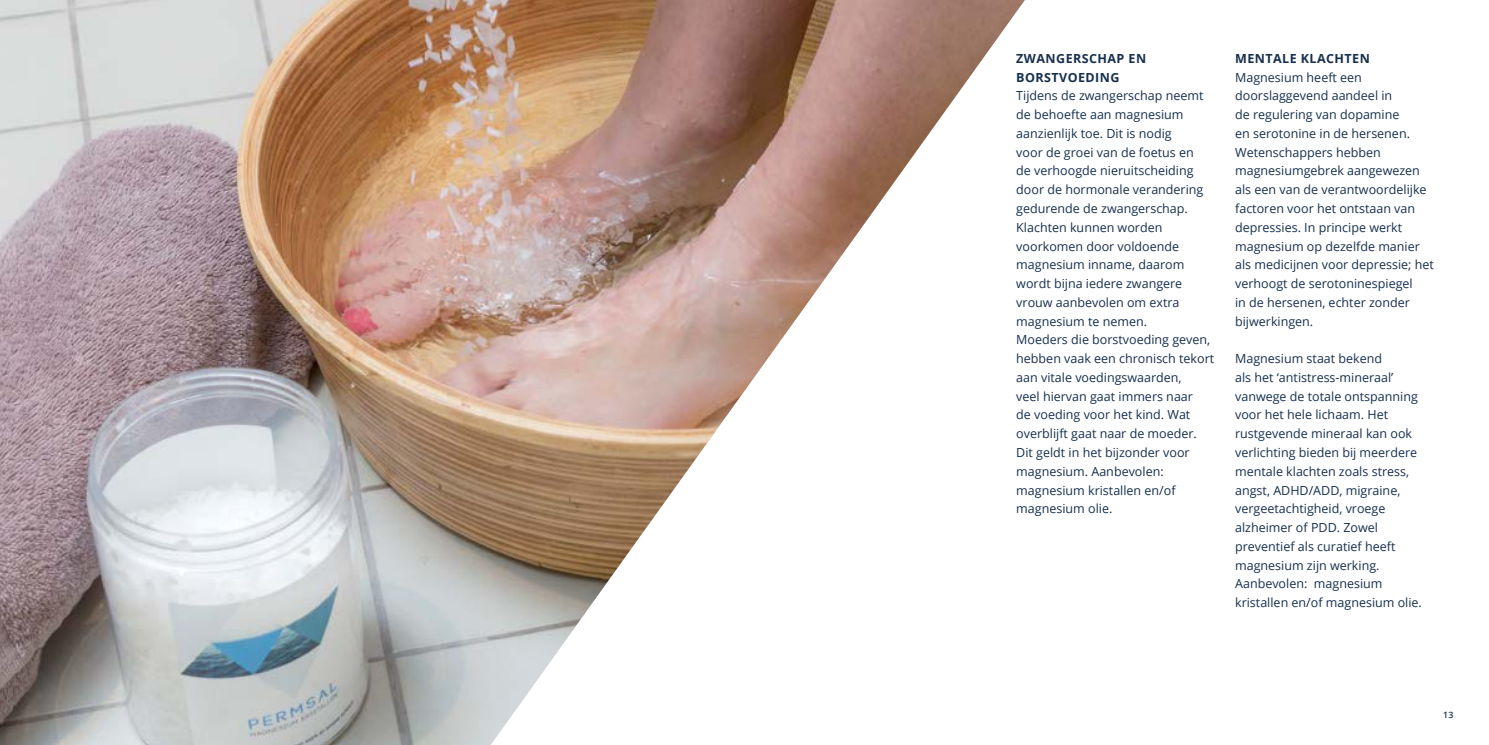
<style>
.page{position:relative;width:1489px;height:745px;background:#fff}
.page>*{position:absolute;margin:0;border:0;box-sizing:border-box;transform-origin:0 0}
.t1{font:12.5px/18.8px "Open Sans";color:#16304e}
.t2{font:700 12.5px/18.8px "Open Sans";letter-spacing:.035em;color:#16304e}
.t3{font:600 8.75px "Open Sans";color:#16304e}
</style>
<div class="page">
<img style="left:0;top:0;width:1024px;height:744px">
<p class="t2" style="left:1016px;top:50px;width:131px">ZWANGERSCHAP EN<br>BORSTVOEDING</p>
<p class="t1" style="left:1016px;top:88px;width:199px">Tijdens de zwangerschap neemt de behoefte aan magnesium aanzienlijk toe. Dit is nodig<br>voor de groei van de foetus en<br>de verhoogde nieruitscheiding door de hormonale verandering gedurende de zwangerschap.<br>Klachten kunnen worden voorkomen door voldoende magnesium inname, daarom wordt bijna iedere zwangere vrouw aanbevolen om extra magnesium te nemen.<br>Moeders die borstvoeding geven, hebben vaak een chronisch tekort aan vitale voedingswaarden,<br>veel hiervan gaat immers naar<br>de voeding voor het kind. Wat overblijft gaat naar de moeder.<br>Dit geldt in het bijzonder voor magnesium. Aanbevolen: magnesium kristallen en/of magnesium olie.</p>
<p class="t2" style="left:1234px;top:50px;width:136px">MENTALE KLACHTEN</p>
<p class="t1" style="left:1234px;top:69px;width:200px">Magnesium heeft een doorslaggevend aandeel in<br>de regulering van dopamine<br>en serotonine in de hersenen.<br>Wetenschappers hebben magnesiumgebrek aangewezen als een van de verantwoordelijke factoren voor het ontstaan van depressies. In principe werkt magnesium op dezelfde manier als medicijnen voor depressie; het verhoogt de serotoninespiegel<br>in de hersenen, echter zonder bijwerkingen.</p>
<p class="t1" style="left:1234px;top:350px;width:188px">Magnesium staat bekend<br>als het ‘antistress-mineraal’ vanwege de totale ontspanning voor het hele lichaam. Het rustgevende mineraal kan ook verlichting bieden bij meerdere mentale klachten zoals stress, angst, ADHD/ADD, migraine, vergeetachtigheid, vroege alzheimer of PDD. Zowel preventief als curatief heeft magnesium zijn werking.<br>Aanbevolen: magnesium kristallen en/of magnesium olie.</p>
<p class="t3" style="left:1442px;top:709px;width:12px">13</p>
</div>
